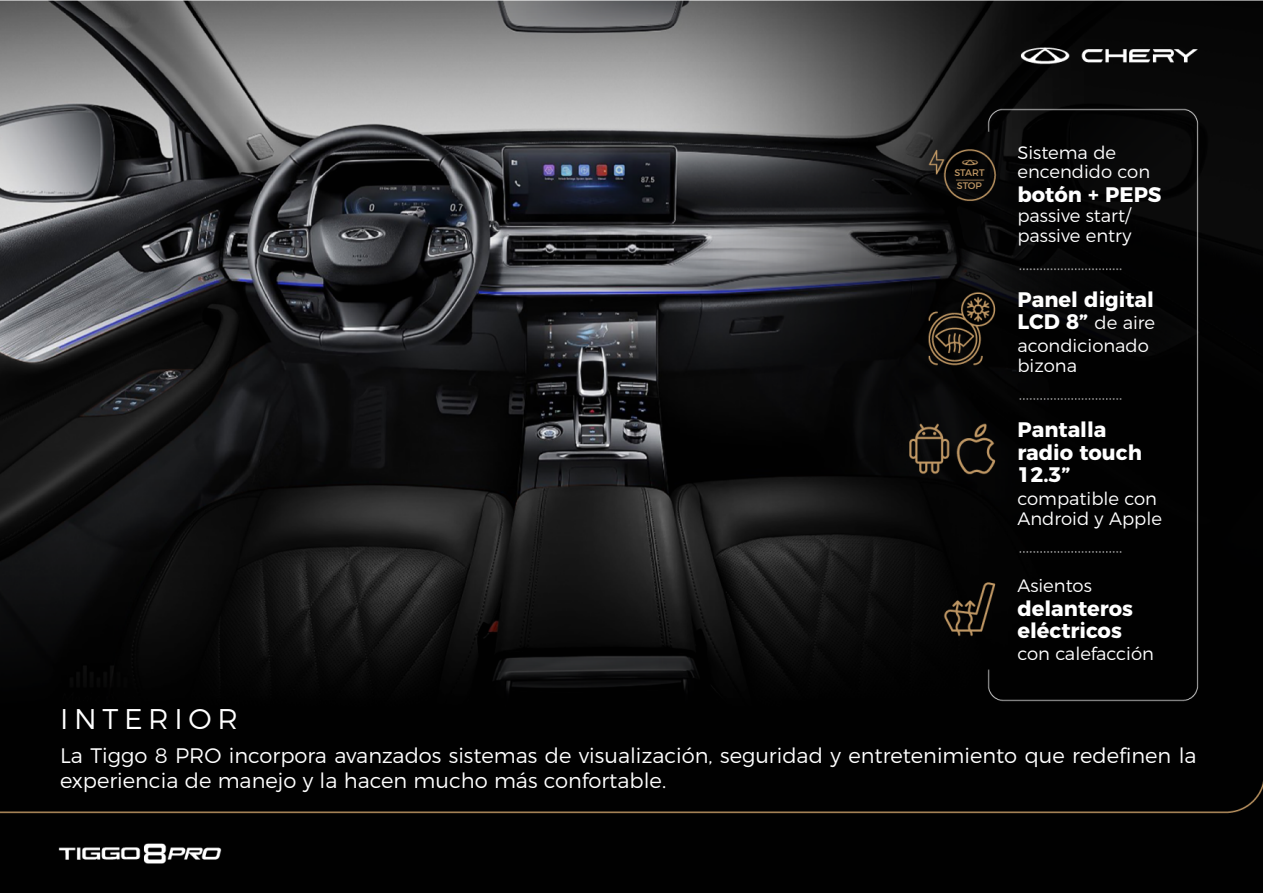
<style>
.page{position:relative;width:1263px;height:893px;background:#fff}
.page>*{position:absolute;margin:0;border:0;box-sizing:border-box;transform-origin:0 0}
.t1{font:300 28.5px "Montserrat";letter-spacing:.2em;color:#fff}
.t2{font:300 21px/25.2px "Montserrat";color:#fff}
.t3{font:700 21px/22.6px "Montserrat";color:#fff}
.t4{font:300 18px/19.5px "Montserrat";color:#fff}
.t5{font:9.45px/12.8px "Montserrat";color:#bf9764}
.s1{font-weight:700;font-size:21px}
</style>
<div class="page">
<img style="left:0;top:0;width:1263px;height:893px">
<h1 class="t1" style="left:60px;top:696px;width:180px">INTERIOR</h1>
<p class="t5" style="left:954px;top:166px;width:32px">START<br>STOP</p>
<p class="t4" style="left:1017px;top:141px;width:134px">Sistema de encendido con</p>
<p class="t4" style="left:1017px;top:205px;width:115px">passive start/ passive entry</p>
<p class="t3" style="left:1017px;top:182px;width:146px">botón + PEPS</p>
<p class="t3" style="left:1017px;top:286px;width:138px">Panel digital</p>
<p class="t4" style="left:1017px;top:312px;width:139px"><span class="s1">LCD 8”</span> de aire</p>
<p class="t4" style="left:1017px;top:335px;width:133px">acondicionado bizona</p>
<p class="t3" style="left:1017px;top:417px;width:126px">Pantalla radio touch<br>12.3”</p>
<p class="t4" style="left:1017px;top:487px;width:146px">compatible con<br>Android y Apple</p>
<p class="t4" style="left:1017px;top:574px;width:76px">Asientos</p>
<p class="t3" style="left:1017px;top:595px;width:117px">delanteros eléctricos</p>
<p class="t4" style="left:1017px;top:643px;width:138px">con calefacción</p>
<p class="t2" style="left:60px;top:741px;width:1138px">La Tiggo 8 PRO incorpora avanzados sistemas de visualización, seguridad y entretenimiento que redefinen la experiencia de manejo y la hacen mucho más confortable.</p>
</div>
